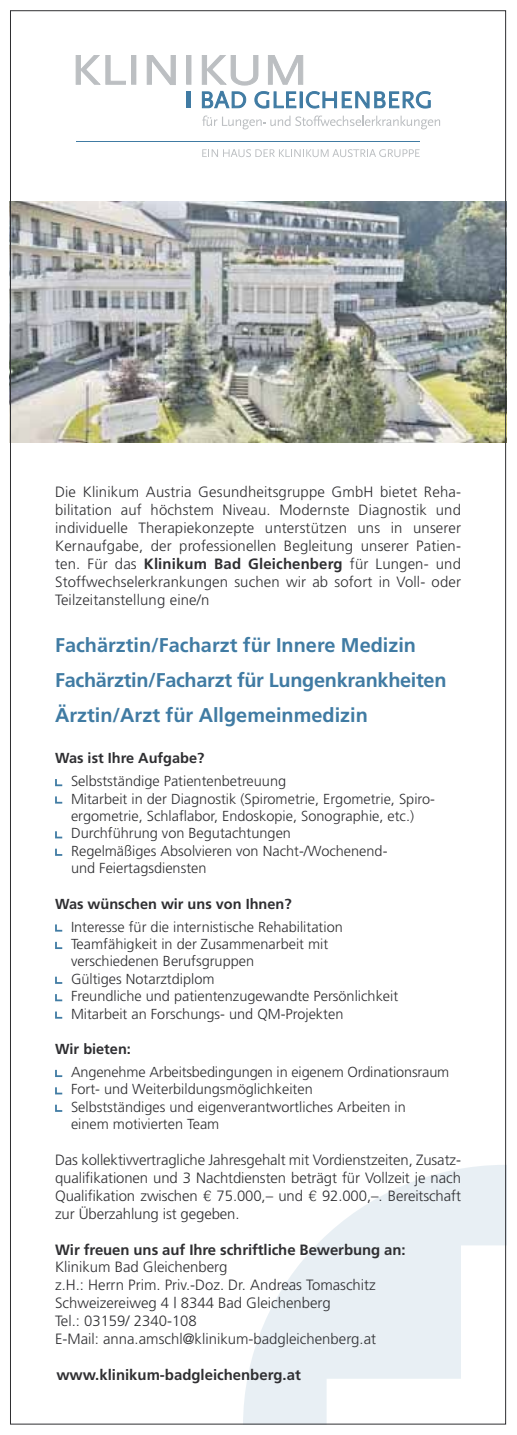
<style>
.page{position:relative;width:517px;height:1435px;background:#fff}
.page>*{position:absolute;margin:0;border:0;box-sizing:border-box;transform-origin:0 0}
.t1{font:700 19.8px/35.2px "Frutiger";color:#407ba3}
.t2{font:300 15px/17.8px "Frutiger";color:#2f2f32;text-align:justify}
.t3{font:700 15px "Frutiger";letter-spacing:-.005em;color:#2f2f32}
.t4{font:300 14.6px/17.4px "Frutiger";color:#2f2f32}
.t5{font:700 14.6px "Frutiger";color:#2f2f32}
.s1{font-weight:700}
.s2{font-family:"Helvetica"}
</style>
<div class="page">
<svg style="left:243px;top:1165px;width:261px;height:257px;fill:#e8eff4"></svg>
<svg style="left:55px;top:779px;width:7px;height:7px"></svg>
<svg style="left:55px;top:796px;width:7px;height:7px"></svg>
<svg style="left:55px;top:831px;width:7px;height:7px"></svg>
<svg style="left:55px;top:849px;width:7px;height:7px"></svg>
<svg style="left:55px;top:924px;width:7px;height:7px"></svg>
<svg style="left:55px;top:942px;width:7px;height:7px"></svg>
<svg style="left:55px;top:977px;width:7px;height:7px"></svg>
<svg style="left:55px;top:994px;width:7px;height:7px"></svg>
<svg style="left:55px;top:1011px;width:7px;height:8px"></svg>
<svg style="left:55px;top:1070px;width:7px;height:7px"></svg>
<svg style="left:55px;top:1087px;width:7px;height:7px"></svg>
<svg style="left:55px;top:1105px;width:7px;height:7px"></svg>
<hr style="left:76px;top:141px;width:343px;height:1px;background:#407ba3">
<svg style="left:202px;top:149px;width:217px;height:8px"></svg>
<div style="left:186px;top:92px;width:5px;height:16px;background:#407ba3"></div>
<svg style="left:202px;top:91px;width:44px;height:17px"></svg>
<svg style="left:254px;top:91px;width:176px;height:17px"></svg>
<svg style="left:202px;top:116px;width:238px;height:13px"></svg>
<svg style="left:76px;top:55px;width:50px;height:30px"></svg>
<hr style="left:132px;top:55px;width:4px;height:29px;background:#bcbfc2">
<div style="left:131px;top:55px;width:5px;height:29px;border:1px solid #bcbfc2"></div>
<svg style="left:147px;top:55px;width:29px;height:30px"></svg>
<hr style="left:187px;top:55px;width:4px;height:29px;background:#bcbfc2">
<div style="left:186px;top:55px;width:5px;height:29px;border:1px solid #bcbfc2"></div>
<svg style="left:202px;top:55px;width:56px;height:30px"></svg>
<svg style="left:268px;top:55px;width:35px;height:30px"></svg>
<img style="left:12px;top:201px;width:492px;height:242px">
<p class="t2" style="left:55px;top:483px;width:407px">Die Klinikum Austria Gesundheitsgruppe GmbH bietet Reha&shy;bilitation auf höchstem Niveau. Modernste Diagnostik und individuelle Therapiekonzepte unterstützen uns in unserer Kernaufgabe, der professionellen Begleitung unserer Patien&shy;ten. Für das <span class="s1">Klinikum Bad Gleichenberg</span> für Lungen- und Stoffwechselerkrankungen suchen wir ab sofort in Voll- oder Teilzeitanstellung eine/n</p>
<h1 class="t1" style="left:55px;top:627px;width:393px">Fachärztin/Facharzt für Innere Medizin<br>Fachärztin/Facharzt für Lungenkrankheiten<br>Ärztin/Arzt für Allgemeinmedizin</h1>
<p class="t5" style="left:55px;top:749px;width:151px">Was ist Ihre Aufgabe?</p>
<p class="t4" style="left:71px;top:772px;width:365px">Selbstständige Patientenbetreuung<br>Mitarbeit in der Diagnostik (Spirometrie, Ergometrie, Spiro&shy;ergometrie, Schlaflabor, Endoskopie, Sonographie, etc.)<br>Durchführung von Begutachtungen<br>Regelmäßiges Absolvieren von Nacht-/Wochenend-<br>und Feiertagsdiensten</p>
<p class="t5" style="left:55px;top:895px;width:238px">Was wünschen wir uns von Ihnen?</p>
<p class="t4" style="left:71px;top:918px;width:329px">Interesse für die internistische Rehabilitation Teamfähigkeit in der Zusammenarbeit mit verschiedenen Berufsgruppen<br>Gültiges Notarztdiplom<br>Freundliche und patientenzugewandte Persönlichkeit Mitarbeit an Forschungs- und QM-Projekten</p>
<p class="t5" style="left:55px;top:1040px;width:77px">Wir bieten:</p>
<p class="t4" style="left:71px;top:1063px;width:380px">Angenehme Arbeitsbedingungen in eigenem Ordinationsraum Fort- und Weiterbildungsmöglichkeiten<br>Selbstständiges und eigenverantwortliches Arbeiten in<br>einem motivierten Team</p>
<p class="t2" style="left:55px;top:1151px;width:407px">Das kollektivvertragliche Jahresgehalt mit Vordienstzeiten, Zusatz&shy;qualifikationen und 3 Nachtdiensten beträgt für Vollzeit je nach Qualifikation zwischen <span class="s2">€</span> 75.000,– und <span class="s2">€</span> 92.000,–. Bereitschaft zur Überzahlung ist gegeben.</p>
<p class="t3" style="left:55px;top:1240px;width:352px">Wir freuen uns auf Ihre schriftliche Bewerbung an:</p>
<p class="t2" style="left:55px;top:1258px;width:322px;text-align:left">Klinikum Bad Gleichenberg<br>z.H.: Herrn Prim. Priv.-Doz. Dr. Andreas Tomaschitz Schweizereiweg 4 | 8344 Bad Gleichenberg<br>Tel.: 03159/ 2340-108<br>E-Mail: anna.amschl@klinikum-badgleichenberg.at</p>
<p class="t3" style="left:56px;top:1365px;width:246px">www.klinikum-badgleichenberg.at</p>
</div>
